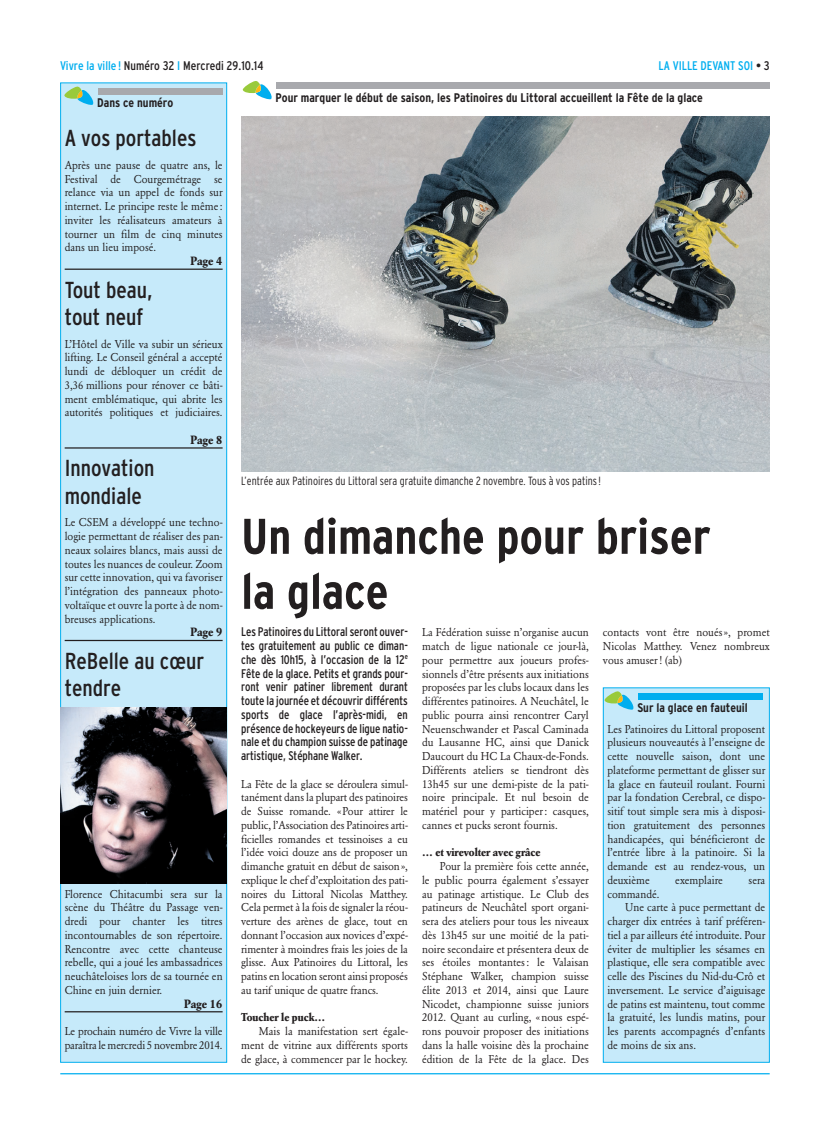
<style>
.page{position:relative;width:830px;height:1134px;background:#fff}
.page>*{position:absolute;margin:0;border:0;box-sizing:border-box;transform-origin:0 0}
.t1{font:700 condensed 50px/55px "Interstate";color:#231f20}
.t2{font:condensed 23.12px/27.5px "Interstate";color:#231f20}
.t3{font:condensed 12.5px/13.8px "Interstate";letter-spacing:-.005em;color:#231f20;text-align:justify;scale:.95 1}
.t4{font:700 condensed 12.5px "Interstate";color:#231f20}
.t5{font:condensed 12.5px "Interstate";letter-spacing:-.005em;color:#231f20}
.t6{font:condensed 12.5px "Interstate";color:#00aeef}
.t7{font:300 condensed 11.88px "Interstate";color:#231f20;scale:.95 1}
.t8{font:700 11.88px "Garamond BE";color:#231f20;scale:.95 1}
.t9{font:11.25px/13.8px "Garamond BE";color:#231f20;text-align:justify;scale:.95 1}
.t10{font:700 11.25px "Garamond BE";color:#231f20;scale:.95 1}
.s1{color:#00aeef}
.s2{color:#231f20}
</style>
<div class="page">
<hr style="left:60px;top:1073px;width:709px;height:1px;background:#00aeef">
<svg style="left:243px;top:81px;width:28px;height:18px"></svg>
<div style="left:276px;top:83px;width:493px;height:6px;background:#a8a9ad"></div>
<div style="left:61px;top:83px;width:165px;height:979px;background:#c6eafa"></div>
<div style="left:60px;top:83px;width:167px;height:979px;border:1px solid #00aeef"></div>
<hr style="left:65px;top:269px;width:157px;height:1px;background:#231f20">
<hr style="left:65px;top:447px;width:157px;height:2px;background:#231f20">
<hr style="left:65px;top:640px;width:157px;height:1px;background:#231f20">
<hr style="left:65px;top:1011px;width:157px;height:1px;background:#231f20">
<svg style="left:64px;top:87px;width:29px;height:18px"></svg>
<div style="left:98px;top:88px;width:124px;height:6px;background:#a8a9ad"></div>
<img style="left:61px;top:708px;width:165px;height:176px">
<img style="left:241px;top:117px;width:528px;height:354px">
<div style="left:603px;top:688px;width:165px;height:374px;background:#c6eafa"></div>
<div style="left:602px;top:687px;width:167px;height:375px;border:1px solid #00aeef"></div>
<svg style="left:604px;top:691px;width:29px;height:19px"></svg>
<div style="left:638px;top:693px;width:124px;height:6px;background:#00aeef"></div>
<p class="t5" style="left:60px;top:61px;width:204px"><span class="s1">Vivre la ville !</span> Numéro 32 <span class="s1">I</span> Mercredi 29.10.14</p>
<p class="t6" style="left:658px;top:61px;width:113px">LA VILLE DEVANT SOI <span class="s2">• 3</span></p>
<p class="t4" style="left:275px;top:93px;width:428px">Pour marquer le début de saison, les Patinoires du Littoral accueillent la Fête de la glace</p>
<h2 class="t2" style="left:65px;top:126px;width:133px">A vos portables</h2>
<p class="t9" style="left:65px;top:159px;width:168px">Après une pause de quatre ans, le Festival de Courgemétrage se relance via un appel de fonds sur internet. Le principe reste le même: inviter les réalisateurs amateurs à tourner un film de cinq minutes dans un lieu imposé.</p>
<p class="t8" style="left:190px;top:256px;width:35px">Page 4</p>
<h2 class="t2" style="left:65px;top:278px;width:89px">Tout beau, tout neuf</h2>
<p class="t9" style="left:65px;top:338px;width:168px">L’Hôtel de Ville va subir un sérieux lifting. Le Conseil général a accepté lundi de débloquer un crédit de 3,36 millions pour rénover ce bâti&shy;ment emblématique, qui abrite les autorités politiques et judiciaires.</p>
<p class="t8" style="left:190px;top:435px;width:35px">Page 8</p>
<h2 class="t2" style="left:65px;top:456px;width:91px">Innovation mondiale</h2>
<p class="t9" style="left:65px;top:516px;width:168px">Le CSEM a développé une techno&shy;logie permettant de réaliser des pan&shy;neaux solaires blancs, mais aussi de toutes les nuances de couleur. Zoom sur cette innovation, qui va favoriser l’intégration des panneaux photo&shy;voltaïque et ouvre la porte à de nom&shy;breuses applications.</p>
<p class="t8" style="left:190px;top:627px;width:35px">Page 9</p>
<h2 class="t2" style="left:65px;top:649px;width:141px">ReBelle au cœur tendre</h2>
<p class="t4" style="left:97px;top:98px;width:78px">Dans ce numéro</p>
<p class="t7" style="left:241px;top:476px;width:380px">L’entrée aux Patinoires du Littoral sera gratuite dimanche 2 novembre. Tous à vos patins !</p>
<h1 class="t1" style="left:241px;top:513px;width:471px">Un dimanche pour briser la glace</h1>
<p class="t3" style="left:241px;top:626px;width:177px">Les Patinoires du Littoral seront ouver&shy;tes gratuitement au public ce diman&shy;che dès 10h15, à l’occasion de la 12<sup>e </sup>Fête de la glace. Petits et grands pour&shy;ront venir patiner librement durant toute la journée et découvrir différents sports de glace l’après-midi, en présence de hockeyeurs de ligue natio&shy;nale et du champion suisse de patinage artistique, Stéphane Walker.</p>
<p class="t9" style="left:241px;top:778px;width:177px">La Fête de la glace se déroulera simul&shy;tanément dans la plupart des patinoires de Suisse romande. «Pour attirer le public, l’Association des Patinoires arti&shy;ficielles romandes et tessinoises a eu l’idée voici douze ans de proposer un dimanche gratuit en début de saison», explique le chef d’exploitation des pati&shy;noires du Littoral Nicolas Matthey.<br>Cela permet à la fois de signaler la réou&shy;verture des arènes de glace, tout en donnant l’occasion aux novices d’expé&shy;rimenter à moindres frais les joies de la glisse. Aux Patinoires du Littoral, les patins en location seront ainsi proposés au tarif unique de quatre francs.</p>
<p class="t10" style="left:241px;top:1013px;width:90px">Toucher le puck…</p>
<p class="t9" style="left:241px;top:1025px;width:177px;text-indent:18px">Mais la manifestation sert égale&shy;ment de vitrine aux différents sports de glace, à commencer par le hockey.</p>
<p class="t9" style="left:422px;top:626px;width:177px">La Fédération suisse n’organise aucun match de ligue nationale ce jour-là, pour permettre aux joueurs profes&shy;sionnels d’être présents aux initiations proposées par les clubs locaux dans les différentes patinoires. A Neuchâtel, le public pourra ainsi rencontrer Caryl Neuenschwander et Pascal Caminada du Lausanne HC, ainsi que Danick Daucourt du HC La Chaux-de-Fonds.<br>Différents ateliers se tiendront dès 13h45 sur une demi-piste de la pati&shy;noire principale. Et nul besoin de matériel pour y participer: casques, cannes et pucks seront fournis.</p>
<p class="t10" style="left:422px;top:848px;width:126px">… et virevolter avec grâce</p>
<p class="t9" style="left:422px;top:860px;width:177px;text-indent:18px">Pour la première fois cette année, le public pourra également s’essayer au patinage artistique. Le Club des patineurs de Neuchâtel sport organi&shy;sera des ateliers pour tous les niveaux dès 13h45 sur une moitié de la pati&shy;noire secondaire et présentera deux de ses étoiles montantes: le Valaisan Stéphane Walker, champion suisse élite 2013 et 2014, ainsi que Laure Nicodet, championne suisse juniors 2012. Quant au curling, «nous espé&shy;rons pouvoir proposer des initiations dans la halle voisine dès la prochaine édition de la Fête de la glace. Des</p>
<p class="t9" style="left:602px;top:626px;width:177px">contacts vont être noués», promet Nicolas Matthey. Venez nombreux vous amuser! (ab)</p>
<p class="t4" style="left:637px;top:703px;width:112px">Sur la glace en fauteuil</p>
<p class="t9" style="left:607px;top:723px;width:168px">Les Patinoires du Littoral proposent plusieurs nouveautés à l’enseigne de cette nouvelle saison, dont une plateforme permettant de glisser sur la glace en fauteuil roulant. Fourni par la fondation Cerebral, ce dispo&shy;sitif tout simple sera mis à disposi&shy;tion gratuitement des personnes handicapées, qui bénéficieront de l’entrée libre à la patinoire. Si la demande est au rendez-vous, un deuxième</p>
<p class="t9" style="left:675px;top:874px;width:52px">exemplaire</p>
<p class="t9" style="left:748px;top:874px;width:19px">sera</p>
<p class="t9" style="left:607px;top:888px;width:56px">commandé.</p>
<p class="t9" style="left:624px;top:901px;width:149px">Une carte à puce permettant de</p>
<p class="t9" style="left:607px;top:915px;width:168px">charger dix entrées à tarif préféren-</p>
<p class="t9" style="left:607px;top:929px;width:168px">tiel a par ailleurs été introduite. Pour</p>
<p class="t9" style="left:607px;top:943px;width:168px">éviter de multiplier les sésames en</p>
<p class="t9" style="left:607px;top:956px;width:168px">plastique, elle sera compatible avec</p>
<p class="t9" style="left:607px;top:970px;width:168px">celle des Piscines du Nid-du-Crô et</p>
<p class="t9" style="left:607px;top:984px;width:168px">inversement. Le service d’aiguisage</p>
<p class="t9" style="left:607px;top:998px;width:168px">de patins est maintenu, tout comme</p>
<p class="t9" style="left:607px;top:1011px;width:168px">la gratuité, les lundis matins, pour</p>
<p class="t9" style="left:607px;top:1025px;width:168px">les parents accompagnés d’enfants</p>
<p class="t9" style="left:607px;top:1039px;width:95px">de moins de six ans.</p>
<p class="t9" style="left:65px;top:888px;width:168px">Florence Chitacumbi sera sur la scène du Théâtre du Passage ven - dredi pour chanter les titres incontournables de son répertoire.<br>Rencontre avec cette chanteuse rebelle, qui a joué les ambassadrices neuchâteloises lors de sa tournée en Chine en juin dernier.</p>
<p class="t8" style="left:184px;top:998px;width:42px">Page 16</p>
<p class="t9" style="left:65px;top:1025px;width:168px">Le prochain numéro de Vivre la ville paraîtra le mercredi 5 novembre 2014.</p>
</div>
